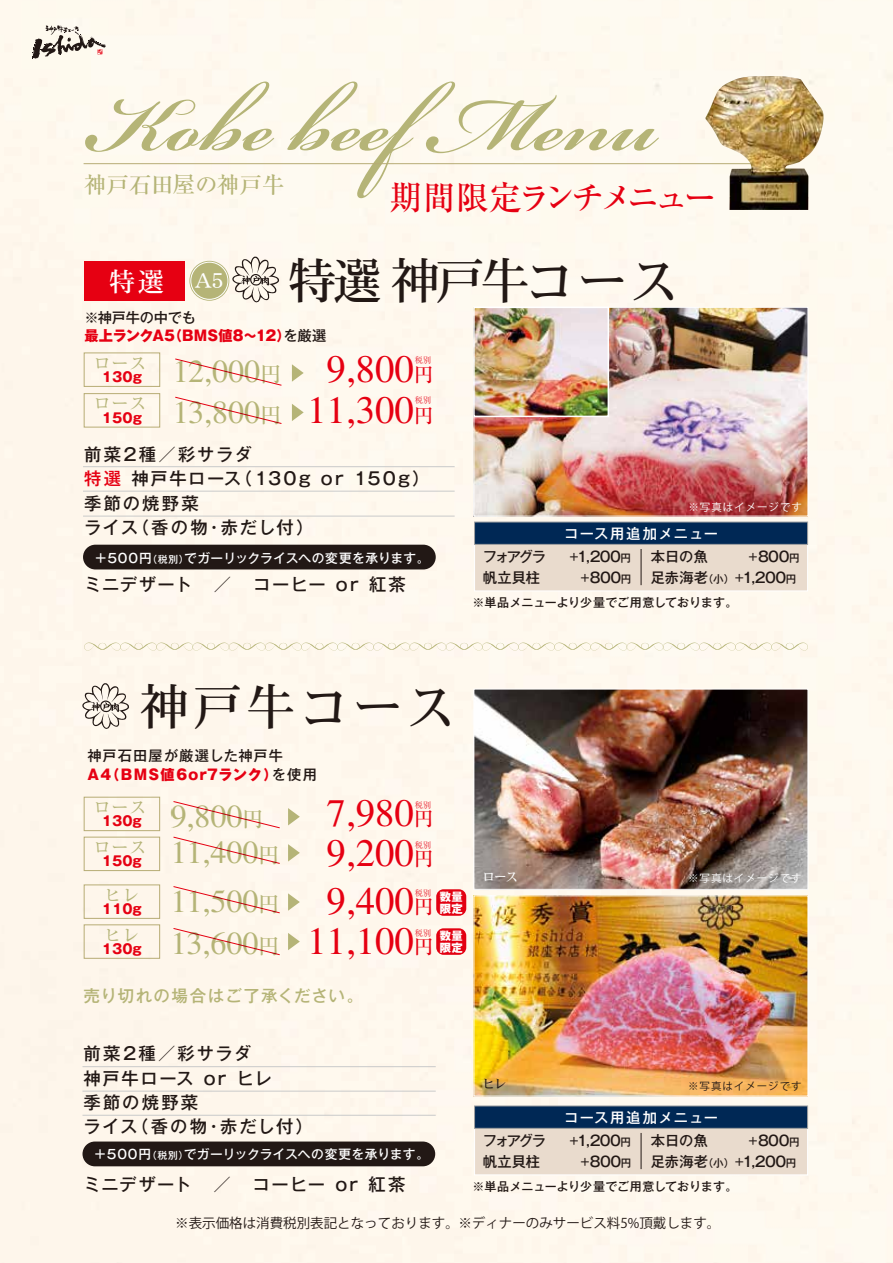
<style>
.page{position:relative;width:893px;height:1263px;background:#fef9ee}
.page>*{position:absolute;margin:0;border:0;box-sizing:border-box;transform-origin:0 0}
.t1{font:600 119.55px "Bickham Script Pro";color:#b5b477}
.t2{font:49.35px "DFHS Mincho Std W5";letter-spacing:-.085em;color:#221815}
.t3{font:49.35px "DFHS Mincho Std W5";letter-spacing:.06em;color:#221815}
.t4{font:300 38.85px "Ryumin";color:#e60012}
.t5{font:500 33px "Ryumin Pro";letter-spacing:-.13em;color:#e60012}
.t6{font:300 32.1px/40.7px "Ryumin";color:#b5b477}
.t7{font:26.55px "DFHS Mincho Std W5";color:#fff}
.t8{font:500 22.5px "Ryumin Pro";letter-spacing:-.01em;color:#b5b477}
.t9{font:22.5px "DFHS Mincho Std W5";color:#fff}
.t10{font:18px "Ryumin";color:#b5b477}
.t11{font:500 17.4px/24.3px "Gothic MB101 Pro";letter-spacing:.095em;color:#221815}
.t12{font:500 17.4px "Gothic MB101 Pro";letter-spacing:.075em;color:#221815}
.t13{font:500 16.5px "Gothic MB101 Pro";letter-spacing:.055em;color:#b5b477}
.t14{font:500 14.25px/21px "Gothic MB101 Pro";letter-spacing:-.025em;color:#221815;text-align:right}
.t15{font:500 14.25px/18.8px "Gothic MB101 Pro";letter-spacing:.06em;color:#221815}
.t16{font:800 14.25px/17.2px "Gothic MB101 Pro";letter-spacing:-.005em;color:#e60012}
.t17{font:500 14.25px "Gothic MB101 Pro";letter-spacing:.11em;color:#fff}
.t18{font:13.5px "Koz Go Pr 6 N";color:#221815}
.t19{font:700 13.5px "Gothic MB101";color:#e60012}
.t20{font:500 12.75px "Gothic MB101 Pro";letter-spacing:.025em;color:#fff}
.t21{font:12.3px "DFHS Mincho Std W5";color:#fff}
.t22{font:12.3px "DFHS Mincho Std W5";color:#221815}
.t23{font:500 12px "Gothic MB101 Pro";letter-spacing:.005em;color:#221815}
.t24{font:800 11.25px/11.9px "Gothic MB101 Pro";letter-spacing:.035em;color:#fff}
.t25{font:10.5px "Koz Go Pr 6 N";letter-spacing:.09em;color:#fff}
.t26{font:10.5px "Koz Go Pr 6 N";letter-spacing:.09em;color:#221815}
.t27{font:300 8.25px "Ryumin";color:#e60012}
.s1{font-weight:500;color:#221815}
.s2{font-weight:500;font-size:21px}
.s3{font-weight:500;font-size:19.5px}
.s4{color:#e60012}
.s5{font-size:9.75px}
.s6{font-size:10.5px}
.s7{font-weight:800;color:#e60012}
</style>
<div class="page">
<hr style="left:84px;top:163px;width:704px;height:1px;background:#b7ac75">
<div style="left:84px;top:261px;width:101px;height:40px;background:#e60012"></div>
<svg style="left:32px;top:25px;width:74px;height:34px"></svg>
<img style="left:705px;top:76px;width:119px;height:134px">
<hr style="left:83px;top:466px;width:372px;height:1px;background:#c9caca">
<hr style="left:83px;top:491px;width:372px;height:1px;background:#c9caca">
<hr style="left:83px;top:516px;width:372px;height:1px;background:#c9caca">
<hr style="left:82px;top:1066px;width:354px;height:1px;background:#c9caca">
<hr style="left:82px;top:1091px;width:354px;height:1px;background:#c9caca">
<hr style="left:82px;top:1115px;width:354px;height:1px;background:#c9caca">
<img style="left:475px;top:309px;width:331px;height:205px">
<div style="left:473px;top:307px;width:335px;height:209px;border:1px solid #fff"></div>
<img style="left:476px;top:310px;width:130px;height:104px">
<div style="left:473px;top:307px;width:136px;height:110px;border:2px solid #fff"></div>
<img style="left:475px;top:691px;width:331px;height:197px">
<div style="left:473px;top:689px;width:335px;height:201px;border:1px solid #fff"></div>
<img style="left:475px;top:897px;width:331px;height:197px">
<svg style="left:189px;top:261px;width:40px;height:40px"></svg>
<div style="left:191px;top:262px;width:37px;height:38px;border:1px solid #fff;border-radius:50%"></div>
<svg style="left:84px;top:642px;width:724px;height:9px"></svg>
<svg style="left:82px;top:683px;width:47px;height:46px"></svg>
<svg style="left:232px;top:256px;width:47px;height:47px"></svg>
<div style="left:83px;top:545px;width:353px;height:24px;background:#221815;border-radius:12px"></div>
<div style="left:83px;top:1141px;width:352px;height:25px;background:#221815;border-radius:12px"></div>
<div style="left:474px;top:522px;width:334px;height:69px;background:#e9dbcd;border:1px solid #fff"></div>
<div style="left:474px;top:522px;width:334px;height:22px;background:#002855"></div>
<hr style="left:641px;top:549px;width:1px;height:36px;background:#221815">
<div style="left:474px;top:1106px;width:334px;height:69px;background:#e9dbcd;border:1px solid #fff"></div>
<div style="left:474px;top:1106px;width:334px;height:22px;background:#002855"></div>
<hr style="left:641px;top:1133px;width:1px;height:36px;background:#221815">
<div style="left:84px;top:352px;width:76px;height:35px;border:1px solid #b7ac75"></div>
<div style="left:84px;top:393px;width:76px;height:34px;border:1px solid #b7ac75"></div>
<svg style="left:292px;top:364px;width:12px;height:18px"></svg>
<svg style="left:292px;top:404px;width:12px;height:17px"></svg>
<svg style="left:175px;top:359px;width:107px;height:27px"></svg>
<svg style="left:175px;top:397px;width:107px;height:27px"></svg>
<div style="left:84px;top:797px;width:76px;height:34px;border:1px solid #b7ac75"></div>
<div style="left:84px;top:837px;width:76px;height:34px;border:1px solid #b7ac75"></div>
<div style="left:84px;top:884px;width:76px;height:35px;border:1px solid #b7ac75"></div>
<div style="left:84px;top:924px;width:76px;height:35px;border:1px solid #b7ac75"></div>
<div style="left:436px;top:889px;width:30px;height:27px;background:#e30011;border-radius:7px"></div>
<div style="left:436px;top:928px;width:30px;height:27px;background:#e30011;border-radius:7px"></div>
<svg style="left:288px;top:808px;width:12px;height:17px"></svg>
<svg style="left:288px;top:844px;width:12px;height:17px"></svg>
<svg style="left:288px;top:893px;width:12px;height:18px"></svg>
<svg style="left:288px;top:933px;width:12px;height:17px"></svg>
<svg style="left:173px;top:801px;width:107px;height:27px"></svg>
<svg style="left:173px;top:837px;width:107px;height:27px"></svg>
<svg style="left:173px;top:886px;width:107px;height:27px"></svg>
<svg style="left:173px;top:928px;width:107px;height:27px"></svg>
<h1 class="t1" style="left:88px;top:38px;width:571px">Kobe beefMenu</h1>
<h3 class="t8" style="left:84px;top:167px;width:202px">神戸石田屋の神戸牛</h3>
<h3 class="t5" style="left:389px;top:172px;width:329px">期間限定ランチメニュー</h3>
<h3 class="t7" style="left:109px;top:267px;width:57px">特選</h3>
<h3 class="t9" style="left:194px;top:268px;width:31px">A5</h3>
<h2 class="t2" style="left:287px;top:253px;width:394px">特選 神戸牛コース</h2>
<p class="t16" style="left:84px;top:307px;width:243px"><span class="s1">※神戸牛の中でも<br></span>最上ランクA5（BMS値8～12）<span class="s1">を厳選</span></p>
<p class="t10" style="left:93px;top:352px;width:55px">ロース</p>
<p class="t19" style="left:102px;top:367px;width:41px">130g</p>
<p class="t10" style="left:93px;top:393px;width:55px">ロース</p>
<p class="t19" style="left:102px;top:408px;width:41px">150g</p>
<h3 class="t6" style="left:172px;top:352px;width:111px">12,000<span class="s2">円<br></span>13,800<span class="s2">円</span></h3>
<h3 class="t4" style="left:327px;top:347px;width:108px">9,800<span class="s3">円</span></h3>
<p class="t27" style="left:415px;top:356px;width:18px">税別</p>
<p class="t27" style="left:415px;top:395px;width:18px">税別</p>
<h3 class="t4" style="left:307px;top:388px;width:128px">11,300<span class="s3">円</span></h3>
<p class="t11" style="left:84px;top:440px;width:347px">前菜2種／彩サラダ<br><span class="s4">特選</span> 神戸牛ロース（130g or 150g）季節の焼野菜<br>ライス（香の物・赤だし付）</p>
<p class="t20" style="left:94px;top:547px;width:337px">＋500円<span class="s5">（税別）</span>でガーリックライスへの変更を承ります。</p>
<p class="t12" style="left:84px;top:570px;width:323px">ミニデザート　／　コーヒー or 紅茶</p>
<p class="t25" style="left:688px;top:501px;width:115px">※写真はイメージです</p>
<p class="t17" style="left:564px;top:522px;width:155px">コース用追加メニュー</p>
<p class="t14" style="left:483px;top:544px;width:65px">フォアグラ</p>
<p class="t14" style="left:569px;top:544px;width:64px"><span class="s6">＋</span>1,200<span class="s6">円</span></p>
<p class="t14" style="left:483px;top:565px;width:59px">帆立貝柱</p>
<p class="t14" style="left:580px;top:565px;width:53px"><span class="s6">＋</span>800<span class="s6">円</span></p>
<p class="t14" style="left:651px;top:544px;width:59px">本日の魚</p>
<p class="t14" style="left:651px;top:544px;width:150px"><span class="s6">＋</span>800<span class="s6">円<br></span>足赤海老<span class="s6">（小）＋</span>1,200<span class="s6">円</span></p>
<p class="t23" style="left:472px;top:592px;width:267px">※単品メニューより少量でご用意しております。</p>
<h2 class="t3" style="left:139px;top:680px;width:318px">神戸牛コース</h2>
<p class="t15" style="left:87px;top:744px;width:231px">神戸石田屋が厳選した神戸牛<br><span class="s7">A4（BMS値6or7ランク）</span>を使用</p>
<p class="t10" style="left:93px;top:796px;width:55px">ロース</p>
<p class="t19" style="left:102px;top:812px;width:41px">130g</p>
<p class="t10" style="left:93px;top:836px;width:55px">ロース</p>
<p class="t19" style="left:102px;top:852px;width:41px">150g</p>
<p class="t10" style="left:104px;top:884px;width:37px">ヒレ</p>
<p class="t19" style="left:102px;top:899px;width:41px">110g</p>
<p class="t10" style="left:104px;top:924px;width:37px">ヒレ</p>
<p class="t19" style="left:102px;top:939px;width:41px">130g</p>
<h3 class="t6" style="left:170px;top:800px;width:111px;line-height:35.5px">9,800<span class="s2">円<br></span>11,400<span class="s2">円</span></h3>
<h3 class="t6" style="left:170px;top:882px;width:111px;line-height:41.8px">11,500<span class="s2">円<br></span>13,600<span class="s2">円</span></h3>
<h3 class="t4" style="left:327px;top:791px;width:108px">7,980<span class="s3">円</span></h3>
<p class="t27" style="left:415px;top:800px;width:18px">税別</p>
<h3 class="t4" style="left:327px;top:831px;width:108px">9,200<span class="s3">円</span></h3>
<p class="t27" style="left:415px;top:840px;width:18px">税別</p>
<h3 class="t4" style="left:327px;top:879px;width:108px">9,400<span class="s3">円</span></h3>
<p class="t27" style="left:415px;top:889px;width:18px">税別</p>
<h3 class="t4" style="left:307px;top:919px;width:128px">11,100<span class="s3">円</span></h3>
<p class="t27" style="left:415px;top:929px;width:18px">税別</p>
<p class="t24" style="left:440px;top:889px;width:24px">数量限定</p>
<p class="t24" style="left:440px;top:928px;width:24px">数量限定</p>
<p class="t13" style="left:84px;top:982px;width:281px">売り切れの場合はご了承ください。</p>
<p class="t21" style="left:482px;top:869px;width:37px">ロース</p>
<p class="t25" style="left:688px;top:872px;width:115px">※写真はイメージです</p>
<p class="t11" style="left:84px;top:1039px;width:231px">前菜2種／彩サラダ<br>神戸牛ロース or ヒレ<br>季節の焼野菜<br>ライス（香の物・赤だし付）</p>
<p class="t20" style="left:94px;top:1144px;width:337px">＋500円<span class="s5">（税別）</span>でガーリックライスへの変更を承ります。</p>
<p class="t12" style="left:84px;top:1169px;width:323px">ミニデザート　／　コーヒー or 紅茶</p>
<p class="t22" style="left:482px;top:1077px;width:26px">ヒレ</p>
<p class="t26" style="left:688px;top:1080px;width:115px">※写真はイメージです</p>
<p class="t17" style="left:564px;top:1106px;width:155px">コース用追加メニュー</p>
<p class="t14" style="left:483px;top:1128px;width:65px">フォアグラ</p>
<p class="t14" style="left:569px;top:1128px;width:64px"><span class="s6">＋</span>1,200<span class="s6">円</span></p>
<p class="t14" style="left:483px;top:1149px;width:59px">帆立貝柱</p>
<p class="t14" style="left:580px;top:1149px;width:53px"><span class="s6">＋</span>800<span class="s6">円</span></p>
<p class="t14" style="left:651px;top:1128px;width:59px">本日の魚</p>
<p class="t14" style="left:651px;top:1128px;width:150px"><span class="s6">＋</span>800<span class="s6">円<br></span>足赤海老<span class="s6">（小）＋</span>1,200<span class="s6">円</span></p>
<p class="t23" style="left:472px;top:1176px;width:267px">※単品メニューより少量でご用意しております。</p>
<p class="t18" style="left:175px;top:1215px;width:547px">※表示価格は消費税別表記となっております。※ディナーのみサービス料5%頂戴します。</p>
</div>
